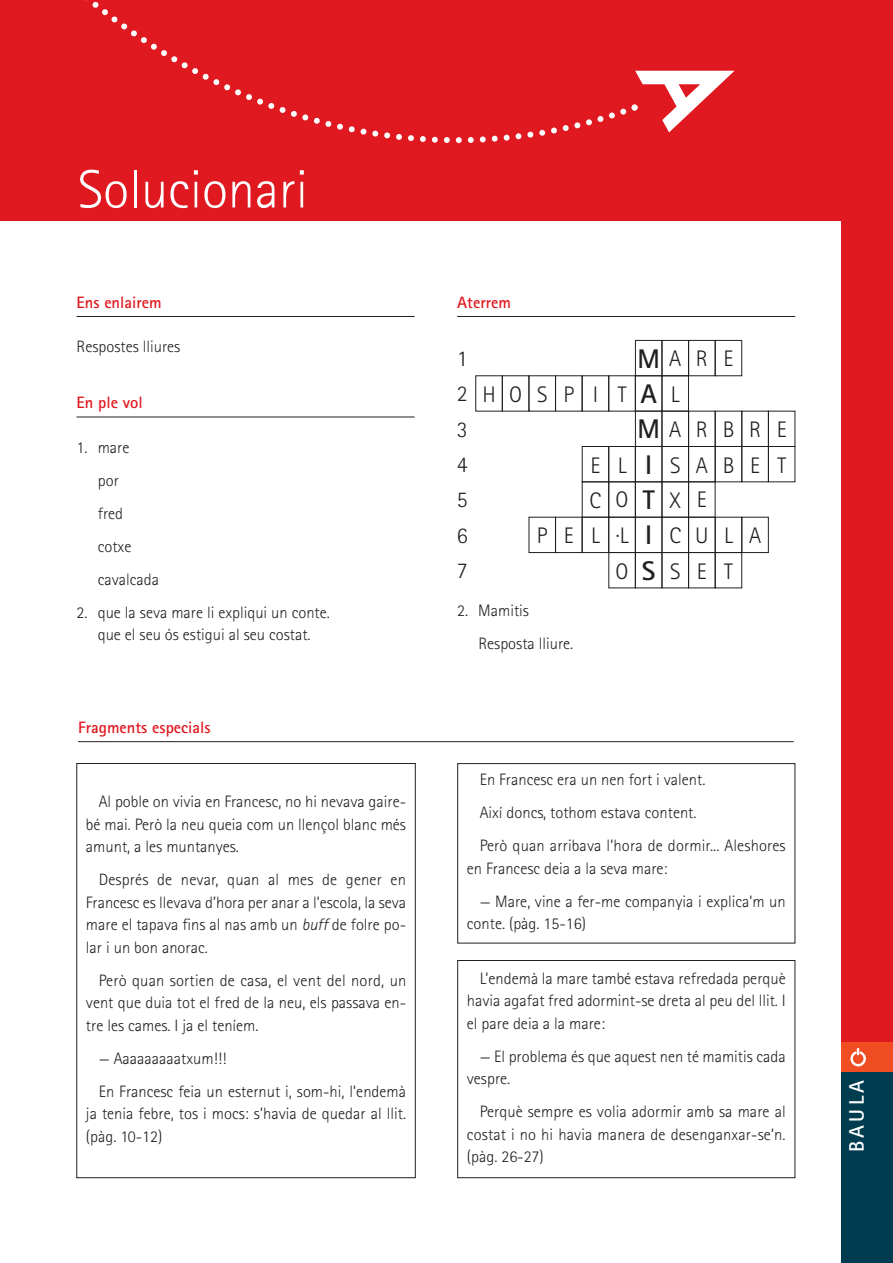
<style>
.page{position:relative;width:893px;height:1263px;background:#fff}
.page>*{position:absolute;margin:0;border:0;box-sizing:border-box;transform-origin:0 0}
.t1{font:300 54px "Rotis Sans Serif";color:#fff}
.t2{font:300 22.5px/35.4px "Rotis Sans Serif";letter-spacing:.69em;color:#231f20;text-align:justify}
.t3{font:700 21px "Rotis Sans Serif";letter-spacing:.16em;color:#fff}
.t4{font:300 16.5px/22.5px "Rotis Sans Serif";color:#231f20}
.t5{font:700 16.5px "Rotis Sans Serif";color:#e01921}
.s1{font-style:italic}
.s2{font-weight:700;font-size:27px}
</style>
<div class="page">
<div style="left:0;top:0;width:842px;height:221px;background:#e01921"></div>
<svg style="left:85px;top:0;width:557px;height:144px"></svg>
<svg style="left:632px;top:71px;width:102px;height:61px"></svg>
<div style="left:842px;top:0;width:51px;height:1235px;background:#e01921"></div>
<div style="left:842px;top:1071px;width:51px;height:192px;background:#003c50"></div>
<div style="left:842px;top:1042px;width:51px;height:29px;background:#f04d22"></div>
<svg style="left:850px;top:1048px;width:16px;height:18px"></svg>
<hr style="left:78px;top:741px;width:716px;height:1px;background:#231f20">
<div style="left:77px;top:763px;width:339px;height:415px;border:1px solid #231f20"></div>
<div style="left:457px;top:960px;width:338px;height:218px;border:1px solid #231f20"></div>
<div style="left:457px;top:763px;width:338px;height:180px;border:1px solid #231f20"></div>
<hr style="left:77px;top:316px;width:338px;height:1px;background:#231f20">
<hr style="left:77px;top:417px;width:338px;height:1px;background:#231f20">
<hr style="left:457px;top:316px;width:338px;height:1px;background:#231f20">
<div style="left:635px;top:340px;width:27px;height:36px;border:1px solid #231f20"></div>
<div style="left:662px;top:340px;width:27px;height:36px;border:1px solid #231f20"></div>
<div style="left:688px;top:340px;width:27px;height:36px;border:1px solid #231f20"></div>
<div style="left:715px;top:340px;width:27px;height:36px;border:1px solid #231f20"></div>
<div style="left:475px;top:376px;width:27px;height:35px;border:1px solid #231f20"></div>
<div style="left:502px;top:376px;width:27px;height:35px;border:1px solid #231f20"></div>
<div style="left:555px;top:376px;width:27px;height:35px;border:1px solid #231f20"></div>
<div style="left:582px;top:376px;width:27px;height:35px;border:1px solid #231f20"></div>
<div style="left:635px;top:376px;width:27px;height:35px;border:1px solid #231f20"></div>
<div style="left:662px;top:376px;width:27px;height:35px;border:1px solid #231f20"></div>
<div style="left:635px;top:411px;width:27px;height:36px;border:1px solid #231f20"></div>
<div style="left:662px;top:411px;width:27px;height:36px;border:1px solid #231f20"></div>
<div style="left:688px;top:411px;width:27px;height:36px;border:1px solid #231f20"></div>
<div style="left:715px;top:411px;width:27px;height:36px;border:1px solid #231f20"></div>
<div style="left:768px;top:411px;width:27px;height:36px;border:1px solid #231f20"></div>
<div style="left:582px;top:446px;width:27px;height:36px;border:1px solid #231f20"></div>
<div style="left:609px;top:446px;width:26px;height:36px;border:1px solid #231f20"></div>
<div style="left:635px;top:446px;width:27px;height:36px;border:1px solid #231f20"></div>
<div style="left:662px;top:446px;width:27px;height:36px;border:1px solid #231f20"></div>
<div style="left:688px;top:446px;width:27px;height:36px;border:1px solid #231f20"></div>
<div style="left:715px;top:446px;width:27px;height:36px;border:1px solid #231f20"></div>
<div style="left:768px;top:446px;width:27px;height:36px;border:1px solid #231f20"></div>
<div style="left:582px;top:482px;width:27px;height:35px;border:1px solid #231f20"></div>
<div style="left:635px;top:482px;width:27px;height:35px;border:1px solid #231f20"></div>
<div style="left:662px;top:482px;width:27px;height:35px;border:1px solid #231f20"></div>
<div style="left:688px;top:482px;width:27px;height:35px;border:1px solid #231f20"></div>
<div style="left:555px;top:517px;width:27px;height:36px;border:1px solid #231f20"></div>
<div style="left:582px;top:517px;width:27px;height:36px;border:1px solid #231f20"></div>
<div style="left:635px;top:517px;width:27px;height:36px;border:1px solid #231f20"></div>
<div style="left:662px;top:517px;width:27px;height:36px;border:1px solid #231f20"></div>
<div style="left:688px;top:517px;width:27px;height:36px;border:1px solid #231f20"></div>
<div style="left:715px;top:517px;width:27px;height:36px;border:1px solid #231f20"></div>
<div style="left:742px;top:517px;width:27px;height:36px;border:1px solid #231f20"></div>
<div style="left:635px;top:552px;width:27px;height:36px;border:1px solid #231f20"></div>
<div style="left:662px;top:552px;width:27px;height:36px;border:1px solid #231f20"></div>
<div style="left:688px;top:552px;width:27px;height:36px;border:1px solid #231f20"></div>
<div style="left:715px;top:552px;width:27px;height:36px;border:1px solid #231f20"></div>
<h1 class="t1" style="left:78px;top:170px;width:231px">Solucionari</h1>
<p class="t5" style="left:77px;top:296px;width:87px">Ens enlairem</p>
<p class="t4" style="left:77px;top:337px;width:105px">Respostes lliures</p>
<p class="t5" style="left:77px;top:397px;width:68px">En ple vol</p>
<p class="t4" style="left:98px;top:432px;width:63px;line-height:33px;text-indent:-21px">1. mare<br>por<br>fred cotxe cavalcada</p>
<p class="t4" style="left:77px;top:602px;width:255px;text-align:center">2. que la seva mare li expliqui un conte. que el seu ós estigui al seu costat.</p>
<p class="t5" style="left:78px;top:722px;width:134px">Fragments especials</p>
<p class="t4" style="left:86px;top:792px;width:322px;text-align:justify;text-indent:13px">Al poble on vivia en Francesc, no hi nevava gaire&shy;bé mai. Però la neu queia com un llençol blanc més amunt, a les muntanyes.</p>
<p class="t4" style="left:86px;top:870px;width:322px;text-align:justify;text-indent:13px">Després de nevar, quan al mes de gener en Francesc es llevava d’hora per anar a l’escola, la seva mare el tapava fins al nas amb un <span class="s1">buff</span> de folre po&shy;lar i un bon anorac.</p>
<p class="t4" style="left:86px;top:970px;width:322px;text-align:justify;text-indent:13px">Però quan sortien de casa, el vent del nord, un vent que duia tot el fred de la neu, els passava en&shy;tre les cames. I ja el teníem.</p>
<p class="t4" style="left:99px;top:1043px;width:309px;line-height:33px">— Aaaaaaaaatxum!!!<br>En Francesc feia un esternut i, som-hi, l’endemà</p>
<p class="t4" style="left:86px;top:1104px;width:322px">ja tenia febre, tos i mocs: s’havia de quedar al llit. (pàg. 10-12)</p>
<p class="t5" style="left:457px;top:296px;width:56px">Aterrem</p>
<h2 class="t2" style="left:457px;top:343px;width:12px">1</h2>
<h2 class="t2" style="left:637px;top:343px;width:98px"><span class="s2">M</span>ARE</h2>
<h2 class="t2" style="left:482px;top:379px;width:199px">HOSP I T<span class="s2">A</span>L</h2>
<h2 class="t2" style="left:637px;top:414px;width:151px"><span class="s2">M</span>ARBRE</h2>
<h2 class="t2" style="left:590px;top:449px;width:197px">EL<span class="s2">I</span>SABET</h2>
<h2 class="t2" style="left:590px;top:485px;width:119px">CO<span class="s2">T</span>XE</h2>
<h2 class="t2" style="left:537px;top:520px;width:226px">PEL·L<span class="s2">I</span>CULA</h2>
<h2 class="t2" style="left:616px;top:555px;width:119px">O<span class="s2">S</span>SET</h2>
<h2 class="t2" style="left:457px;top:378px;width:12px">2<br>3<br>4<br>5<br>6<br>7</h2>
<p class="t4" style="left:478px;top:596px;width:96px;line-height:33px;text-indent:-21px">2. Mamitis<br>Resposta lliure.</p>
<p class="t4" style="left:480px;top:765px;width:308px;line-height:33px">En Francesc era un nen fort i valent.<br>Així doncs, tothom estava content.<br>Però quan arribava l’hora de dormir... Aleshores</p>
<p class="t4" style="left:467px;top:858px;width:202px">en Francesc deia a la seva mare:</p>
<p class="t4" style="left:467px;top:891px;width:320px;text-indent:13px">— Mare, vine a fer-me companyia i explica’m un conte. (pàg. 15-16)</p>
<p class="t4" style="left:467px;top:968px;width:320px;text-align:justify;text-indent:13px">L’endemà la mare també estava refredada perquè havia agafat fred adormint-se dreta al peu del llit. I el pare deia a la mare:</p>
<p class="t4" style="left:467px;top:1046px;width:320px;text-indent:13px">— El problema és que aquest nen té mamitis cada vespre.</p>
<p class="t4" style="left:467px;top:1102px;width:320px;text-align:justify;text-indent:13px">Perquè sempre es volia adormir amb sa mare al costat i no hi havia manera de desenganxar-se’n. (pàg. 26-27)</p>
<p class="t3" style="left:849px;top:1152px;width:74px;rotate:-90deg">BAULA</p>
</div>
